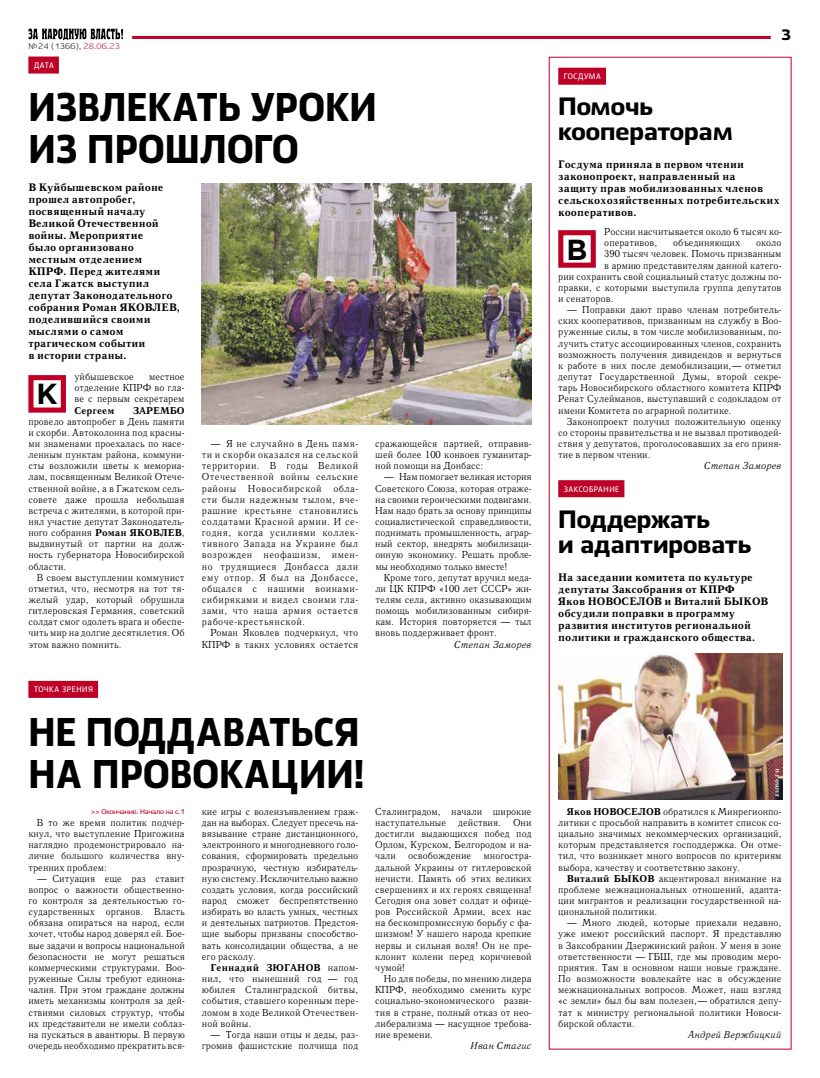
<style>
.page{position:relative;width:820px;height:1078px;background:#fff}
.page>*{position:absolute;margin:0;border:0;box-sizing:border-box;transform-origin:0 0}
.t1{font:800 40px/42px "ALS Ekibastuz";color:#000;scale:.91 1}
.t2{font:700 28.9px "Gotham Pro";color:#000}
.t3{font:800 25px/25px "ALS Ekibastuz";color:#000}
.t4{font:800 15px "ALS Ekibastuz";color:#000}
.t5{font:700 11px/12px "Quant Antiqua C";color:#000}
.t6{font:10px/11.1px "Quant Antiqua C";color:#000;text-align:justify}
.t7{font:italic 10px "Quant Antiqua C";color:#000}
.t8{font:700 10px "Quant Antiqua C";color:#000}
.t9{font:700 8px "ALS Ekibastuz";letter-spacing:.075em;color:#fff;scale:.91 1}
.t10{font:8px "ALS Ekibastuz";letter-spacing:.02em;color:#000}
.t11{font:700 7px "ALS Ekibastuz";letter-spacing:-.01em;color:#be0027}
.t12{font:700 7px "Quant Antiqua C";color:#fff}
.s1{color:#be0027}
.s2{font-weight:700}
</style>
<div class="page">
<hr style="left:132px;top:36px;width:638px;height:3px;background:#be0027">
<svg style="left:28px;top:29px;width:95px;height:11px"></svg>
<div style="left:28px;top:56px;width:31px;height:17px;background:#be0027"></div>
<div style="left:28px;top:375px;width:38px;height:37px;border:5px solid #be0027"></div>
<img style="left:202px;top:183px;width:329px;height:241px">
<div style="left:558px;top:68px;width:47px;height:17px;background:#be0027"></div>
<div style="left:558px;top:230px;width:37px;height:38px;border:5px solid #be0027"></div>
<div style="left:558px;top:480px;width:66px;height:17px;background:#be0027"></div>
<img style="left:558px;top:653px;width:223px;height:146px">
<div style="left:28px;top:680px;width:70px;height:17px;background:#be0027"></div>
<p class="t10" style="left:28px;top:42px;width:93px">№24 (1366), <span class="s1">28.06.23</span></p>
<p class="t9" style="left:34px;top:60px;width:23px">ДАТА</p>
<h1 class="t1" style="left:28px;top:86px;width:384px">ИЗВЛЕКАТЬ УРОКИ<br>ИЗ ПРОШЛОГО</h1>
<p class="t5" style="left:28px;top:181px;width:153px">В Куйбышевском районе прошел автопробег, посвященный началу<br>Великой Отечественной войны. Мероприятие<br>было организовано местным отделением<br>КПРФ. Перед жителями села Гжатск выступил депутат Законодательного собрания Роман ЯКОВЛЕВ, поделившийся своими мыслями о самом трагическом событии<br>в истории страны.</p>
<h2 class="t2" style="left:37px;top:377px;width:23px">К</h2>
<p class="t6" style="left:74px;top:371px;width:61px">уйбышевское</p>
<p class="t6" style="left:74px;top:371px;width:112px;text-indent:75px">местное отделение КПРФ во гла&shy;ве с первым секретарем</p>
<p class="t8" style="left:74px;top:404px;width:42px">Сергеем</p>
<p class="t8" style="left:133px;top:404px;width:53px">ЗАРЕМБО</p>
<p class="t6" style="left:28px;top:416px;width:158px">провело автопробег в День памяти и скорби. Автоколонна под красны&shy;ми знаменами проехалась по насе&shy;ленным пунктам района, коммуни&shy;сты возложили цветы к мемориа&shy;лам, посвященным Великой Отече&shy;ственной войне, а в Гжатском сель&shy;совете даже прошла небольшая встреча с жителями, в которой при&shy;нял участие депутат Законодатель&shy;ного собрания <span class="s2">Роман ЯКОВЛЕВ</span>, выдвинутый от партии на долж&shy;ность губернатора Новосибирской области.</p>
<p class="t6" style="left:28px;top:571px;width:158px;text-indent:8px">В своем выступлении коммунист отметил, что, несмотря на тот тя&shy;желый удар, который обрушила гитлеровская Германия, советский солдат смог одолеть врага и обеспе&shy;чить мир на долгие десятилетия. Об этом важно помнить.</p>
<p class="t6" style="left:202px;top:438px;width:158px;text-indent:9px">— Я не случайно в День памя&shy;ти и скорби оказался на сельской территории. В годы Великой Отечественной войны сельские районы Новосибирской обла&shy;сти были надежным тылом, вче&shy;рашние крестьяне становились солдатами Красной армии. И се&shy;годня, когда усилиями коллек&shy;тивного Запада на Украине был возрожден неофашизм, имен&shy;но трудящиеся Донбасса дали ему отпор. Я был на Донбассе, общался с нашими воинами&shy;сибиряками и видел своими гла&shy;зами, что наша армия остается рабоче-крестьянской.</p>
<p class="t6" style="left:202px;top:627px;width:158px;text-align:right">Роман Яковлев подчеркнул, что<br>КПРФ в таких условиях остается</p>
<p class="t6" style="left:375px;top:438px;width:158px">сражающейся партией, отправив&shy;шей более 100 конвоев гуманитар&shy;ной помощи на Донбасс:</p>
<p class="t6" style="left:375px;top:471px;width:158px;text-indent:8px">— Нам помогает великая история Советского Союза, которая отраже&shy;на своими героическими подвигами.<br>Нам надо брать за основу принципы социалистической справедливости, поднимать промышленность, аграр&shy;ный сектор, внедрять мобилизаци&shy;онную экономику. Решать пробле&shy;мы необходимо только вместе!</p>
<p class="t6" style="left:375px;top:571px;width:158px;text-indent:9px">Кроме того, депутат вручил меда&shy;ли ЦК КПРФ «100 лет СССР» жи&shy;телям села, активно оказывающим помощь мобилизованным сибиря&shy;кам. История повторяется — тыл вновь поддерживает фронт.</p>
<p class="t7" style="left:454px;top:638px;width:79px">Степан Заморев</p>
<p class="t9" style="left:34px;top:684px;width:66px">ТОЧКА ЗРЕНИЯ</p>
<h1 class="t1" style="left:28px;top:710px;width:370px">НЕ ПОДДАВАТЬСЯ<br>НА ПРОВОКАЦИИ!</h1>
<p class="t11" style="left:91px;top:807px;width:95px">&gt;&gt; Окончание. Начало на с.1</p>
<p class="t6" style="left:28px;top:817px;width:158px;text-indent:8px">В то же время политик подчер&shy;кнул, что выступление Пригожина наглядно продемонстрировало на&shy;личие большого количества вну&shy;тренних проблем:</p>
<p class="t6" style="left:28px;top:872px;width:158px;text-indent:8px">— Ситуация еще раз ставит вопрос о важности общественно&shy;го контроля за деятельностью го&shy;сударственных органов. Власть обязана опираться на народ, если хочет, чтобы народ доверял ей. Бое&shy;вые задачи и вопросы национальной безопасности не могут решаться коммерческими структурами. Воо&shy;руженные Силы требуют единона&shy;чалия. При этом граждане должны иметь механизмы контроля за дей&shy;ствиями силовых структур, чтобы их представители не имели соблаз&shy;на пускаться в авантюры. В первую очередь необходимо прекратить вся-</p>
<p class="t6" style="left:202px;top:805px;width:158px">кие игры с волеизъявлением граж&shy;дан на выборах. Следует пресечь на&shy;вязывание стране дистанционного, электронного и многодневного голо&shy;сования, сформировать предельно прозрачную, честную избиратель&shy;ную систему. Исключительно важно создать условия, когда российский народ сможет беспрепятственно избирать во власть умных, честных и деятельных патриотов. Предстоя&shy;щие выборы призваны способство&shy;вать консолидации общества, а не его расколу.</p>
<p class="t6" style="left:202px;top:961px;width:158px;text-indent:9px"><span class="s2">Геннадий ЗЮГАНОВ</span> напом&shy;нил, что нынешний год — год юбилея Сталинградской битвы, события, ставшего коренным пере&shy;ломом в ходе Великой Отечествен&shy;ной войны.</p>
<p class="t6" style="left:202px;top:1028px;width:158px;text-align:right">— Тогда наши отцы и деды, раз&shy;громив фашистские полчища под</p>
<p class="t6" style="left:375px;top:805px;width:158px">Сталинградом, начали широкие наступательные действия. Они достигли выдающихся побед под Орлом, Курском, Белгородом и на&shy;чали освобождение многостра&shy;дальной Украины от гитлеровской нечисти. Память об этих великих свершениях и их героях священна!<br>Сегодня она зовет солдат и офице&shy;ров Российской Армии, всех нас на бескомпромиссную борьбу с фа&shy;шизмом! У нашего народа крепкие нервы и сильная воля! Он не пре&shy;клонит колени перед коричневой чумой!</p>
<p class="t6" style="left:375px;top:973px;width:158px;text-indent:9px">Но для победы, по мнению лидера КПРФ, необходимо сменить курс социально-экономического разви&shy;тия в стране, полный отказ от нео&shy;либерализма — насущное требова&shy;ние времени.</p>
<p class="t7" style="left:470px;top:1039px;width:63px">Иван Стагис</p>
<h3 class="t4" style="left:781px;top:25px;width:12px">3</h3>
<p class="t9" style="left:563px;top:71px;width:42px">ГОСДУМА</p>
<h3 class="t3" style="left:558px;top:94px;width:176px">Помочь кооператорам</h3>
<p class="t5" style="left:558px;top:159px;width:223px">Госдума приняла в первом чтении законопроект, направленный на<br>защиту прав мобилизованных членов сельскохозяйственных потребительских кооперативов.</p>
<h2 class="t2" style="left:566px;top:232px;width:22px">В</h2>
<p class="t6" style="left:604px;top:226px;width:179px">России насчитывается около 6 тысяч ко&shy;оперативов,</p>
<p class="t6" style="left:672px;top:237px;width:69px">объединяющих</p>
<p class="t6" style="left:755px;top:237px;width:27px">около</p>
<p class="t6" style="left:604px;top:248px;width:179px">390 тысяч человек. Помочь призванным</p>
<p class="t6" style="left:604px;top:260px;width:179px">в армию представителям данной катего-</p>
<p class="t6" style="left:558px;top:271px;width:224px">рии сохранить свой социальный статус должны по-</p>
<p class="t6" style="left:558px;top:282px;width:225px">правки, с которыми выступила группа депутатов</p>
<p class="t6" style="left:558px;top:293px;width:57px">и сенаторов.</p>
<p class="t6" style="left:558px;top:304px;width:225px;text-indent:9px">— Поправки дают право членам потребитель&shy;ских кооперативов, призванным на службу в Воо&shy;руженные силы, в том числе мобилизованным, по&shy;лучить статус ассоциированных членов, сохранить возможность получения дивидендов и вернуться к работе в них после демобилизации,— отметил депутат Государственной Думы, второй секре&shy;тарь Новосибирского областного комитета КПРФ Ренат Сулейманов, выступавший с содокладом от имени Комитета по аграрной политике.</p>
<p class="t6" style="left:558px;top:416px;width:225px;text-indent:9px">Законопроект получил положительную оценку со стороны правительства и не вызвал противодей&shy;ствия у депутатов, проголосовавших за его приня&shy;тие в первом чтении.</p>
<p class="t7" style="left:703px;top:460px;width:79px">Степан Заморев</p>
<p class="t9" style="left:563px;top:484px;width:62px">ЗАКСОБРАНИЕ</p>
<h3 class="t3" style="left:558px;top:506px;width:195px">Поддержать<br>и адаптировать</h3>
<p class="t5" style="left:558px;top:571px;width:211px">На заседании комитета по культуре депутаты Заксобрания от КПРФ<br>Яков НОВОСЕЛОВ и Виталий БЫКОВ обсудили поправки в программу развития институтов региональной политики и гражданского общества.</p>
<p class="t12" style="left:772px;top:797px;width:30px;rotate:-90deg">zsnso.ru</p>
<p class="t6" style="left:558px;top:805px;width:225px;text-indent:9px"><span class="s2">Яков НОВОСЕЛОВ</span> обратился к Минрегионпо&shy;литики с просьбой направить в комитет список со&shy;циально значимых некоммерческих организаций, которым представляется господдержка. Он отме&shy;тил, что возникает много вопросов по критериям выбора, качеству и соответствию закону.</p>
<p class="t6" style="left:558px;top:872px;width:225px;text-indent:9px"><span class="s2">Виталий БЫКОВ</span> акцентировал внимание на проблеме межнациональных отношений, адапта&shy;ции мигрантов и реализации государственной на&shy;циональной политики.</p>
<p class="t6" style="left:558px;top:917px;width:225px;text-indent:9px">— Много людей, которые приехали недавно, уже имеют российский паспорт. Я представляю в Заксобрании Дзержинский район. У меня в зоне ответственности — ГБШ, где мы проводим меро&shy;приятия. Там в основном наши новые граждане.<br>По возможности вовлекайте нас в обсуждение межнациональных вопросов. Может, наш взгляд «с земли» был бы вам полезен,— обратился депу&shy;тат к министру региональной политики Новоси&shy;бирской области.</p>
<p class="t7" style="left:687px;top:1028px;width:95px">Андрей Вержбицкий</p>
</div>
